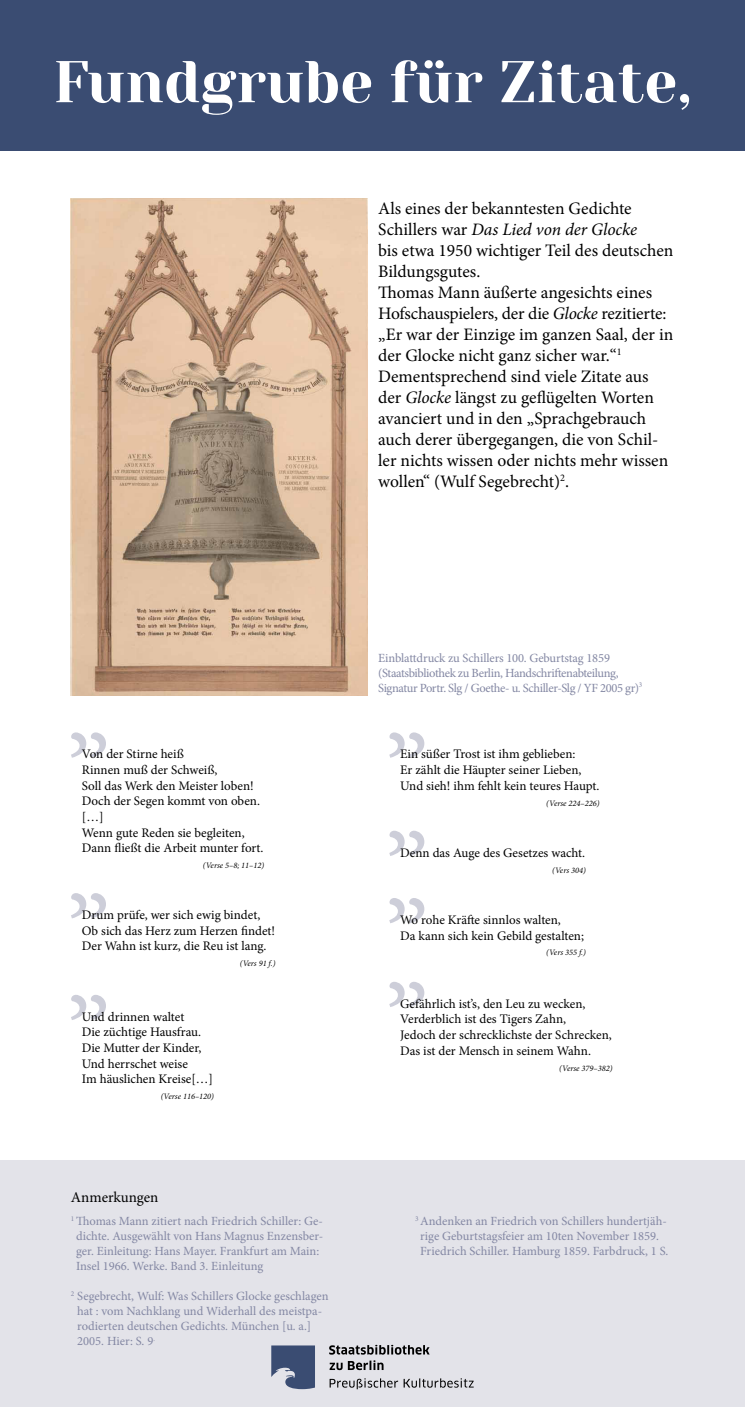
<style>
.page{position:relative;width:745px;height:1407px;background:#fff}
.page>*{position:absolute;margin:0;border:0;box-sizing:border-box;transform-origin:0 0}
.t1{font:58.75px "Yeseva One";color:#fff}
.t2{font:17.5px/21px "Minion Pro";color:#000}
.t3{font:15px "Minion Pro";letter-spacing:-.005em;color:#000}
.t4{font:13.06px/15.6px "Minion Pro";color:#000}
.t5{font:12.5px/15px "Minion Pro";letter-spacing:-.005em;color:#8387a3}
.t6{font:12.5px/15px "Minion Pro";letter-spacing:-.03em;color:#8387a3}
.t7{font:italic 8.38px "Minion Pro";color:#000}
.s1{font-style:italic}
</style>
<div class="page">
<div style="left:0;top:0;width:744px;height:151px;background:#3a4c72"></div>
<div style="left:0;top:1160px;width:744px;height:247px;background:#e3e3e9"></div>
<svg style="left:271px;top:1345px;width:44px;height:44px"></svg>
<svg style="left:329px;top:1378px;width:144px;height:11px"></svg>
<svg style="left:329px;top:1360px;width:54px;height:10px"></svg>
<svg style="left:329px;top:1345px;width:100px;height:9px"></svg>
<img style="left:71px;top:198px;width:296px;height:498px">
<svg style="left:71px;top:732px;width:35px;height:26px"></svg>
<svg style="left:71px;top:893px;width:35px;height:25px"></svg>
<svg style="left:71px;top:995px;width:35px;height:25px"></svg>
<svg style="left:389px;top:732px;width:35px;height:26px"></svg>
<svg style="left:389px;top:831px;width:35px;height:25px"></svg>
<svg style="left:389px;top:898px;width:35px;height:25px"></svg>
<svg style="left:389px;top:982px;width:35px;height:25px"></svg>
<h1 class="t1" style="left:53px;top:49px;width:639px">Fundgrube für Zitate,</h1>
<p class="t2" style="left:378px;top:199px;width:296px">Als eines der bekanntesten Gedichte Schillers war <span class="s1">Das Lied von der Glocke<br></span>bis etwa 1950 wichtiger Teil des deutschen Bildungsgutes.<br>homas Mann äußerte angesichts eines Hofschauspielers, der die <span class="s1">Glocke</span> rezitierte: „Er war der Einzige im ganzen Saal, der in der Glocke nicht ganz sicher war.“<sup>1<br></sup>Dementsprechend sind viele Zitate aus der <span class="s1">Glocke</span> längst zu gelügelten Worten avanciert und in den „Sprachgebrauch auch derer übergegangen, die von Schil&shy;ler nichts wissen oder nichts mehr wissen wollen“ (Wulf Segebrecht)<sup>2</sup>.</p>
<p class="t4" style="left:82px;top:747px;width:183px">Von der Stirne heiß<br>Rinnen muß der Schweiß,<br>Soll das Werk den Meister loben!<br>Doch der Segen kommt von oben. […]<br>Wenn gute Reden sie begleiten,<br>Dann ließt die Arbeit munter fort.</p>
<p class="t7" style="left:203px;top:860px;width:63px">(Verse 5–8; 11–12)</p>
<p class="t4" style="left:82px;top:908px;width:195px">Drum prüfe, wer sich ewig bindet,<br>Ob sich das Herz zum Herzen indet!<br>Der Wahn ist kurz, die Reu ist lang.</p>
<p class="t7" style="left:240px;top:958px;width:37px">(Vers 91 f.)</p>
<p class="t4" style="left:82px;top:1010px;width:133px">Und drinnen waltet<br>Die züchtige Hausfrau.<br>Die Mutter der Kinder,<br>Und herrschet weise<br>Im häuslichen Kreise[…]</p>
<p class="t7" style="left:161px;top:1091px;width:55px">(Verse 116–120)</p>
<p class="t3" style="left:71px;top:1191px;width:89px">Anmerkungen</p>
<p class="t5" style="left:76px;top:1215px;width:248px;text-indent:-5px"><sup>1</sup> homas Mann zitiert nach Friedrich Schiller: Ge&shy;dichte. Ausgewählt von Hans Magnus Enzensber&shy;ger. Einleitung: Hans Mayer. Frankfurt am Main:<br>Insel 1966. Werke. Band 3. Einleitung</p>
<p class="t5" style="left:77px;top:1290px;width:253px;text-indent:-6px"><sup>2</sup> Segebrecht, Wulf: Was Schillers Glocke geschlagen hat : vom Nachklang und Widerhall des meistpa&shy;rodierten deutschen Gedichts. München [u. a.] 2005. Hier: S. 9<sup>.</sup></p>
<p class="t6" style="left:378px;top:651px;width:265px">Einblattdruck zu Schillers 100. Geburtstag 1859 (Staatsbibliothek zu Berlin, Handschritenabteilung,<br>Signatur Portr. Slg / Goethe- u. Schiller-Slg / YF 2005 gr)<sup>3</sup></p>
<p class="t4" style="left:400px;top:747px;width:201px">Ein süßer Trost ist ihm geblieben:<br>Er zählt die Häupter seiner Lieben,<br>Und sieh! ihm fehlt kein teures Haupt.</p>
<p class="t7" style="left:546px;top:798px;width:55px">(Verse 224–226)</p>
<p class="t4" style="left:400px;top:846px;width:186px">Denn das Auge des Gesetzes wacht.</p>
<p class="t7" style="left:552px;top:865px;width:35px">(Vers 304)</p>
<p class="t4" style="left:400px;top:913px;width:185px">Wo rohe Kräte sinnlos walten,<br>Da kann sich kein Gebild gestalten;</p>
<p class="t7" style="left:546px;top:947px;width:41px">(Vers 355 f.)</p>
<p class="t4" style="left:400px;top:997px;width:213px">Gefährlich ist’s, den Leu zu wecken, Verderblich ist des Tigers Zahn,<br>Jedoch der schrecklichste der Schrecken, Das ist der Mensch in seinem Wahn.</p>
<p class="t7" style="left:559px;top:1063px;width:55px">(Verse 379–382)</p>
<p class="t5" style="left:415px;top:1215px;width:255px;text-align:center"><sup>3</sup> Andenken an Friedrich von Schillers hundertjäh&shy;rige Geburtstagsfeier am 10ten November 1859.<br>Friedrich Schiller. Hamburg 1859. Farbdruck, 1 S.</p>
</div>
